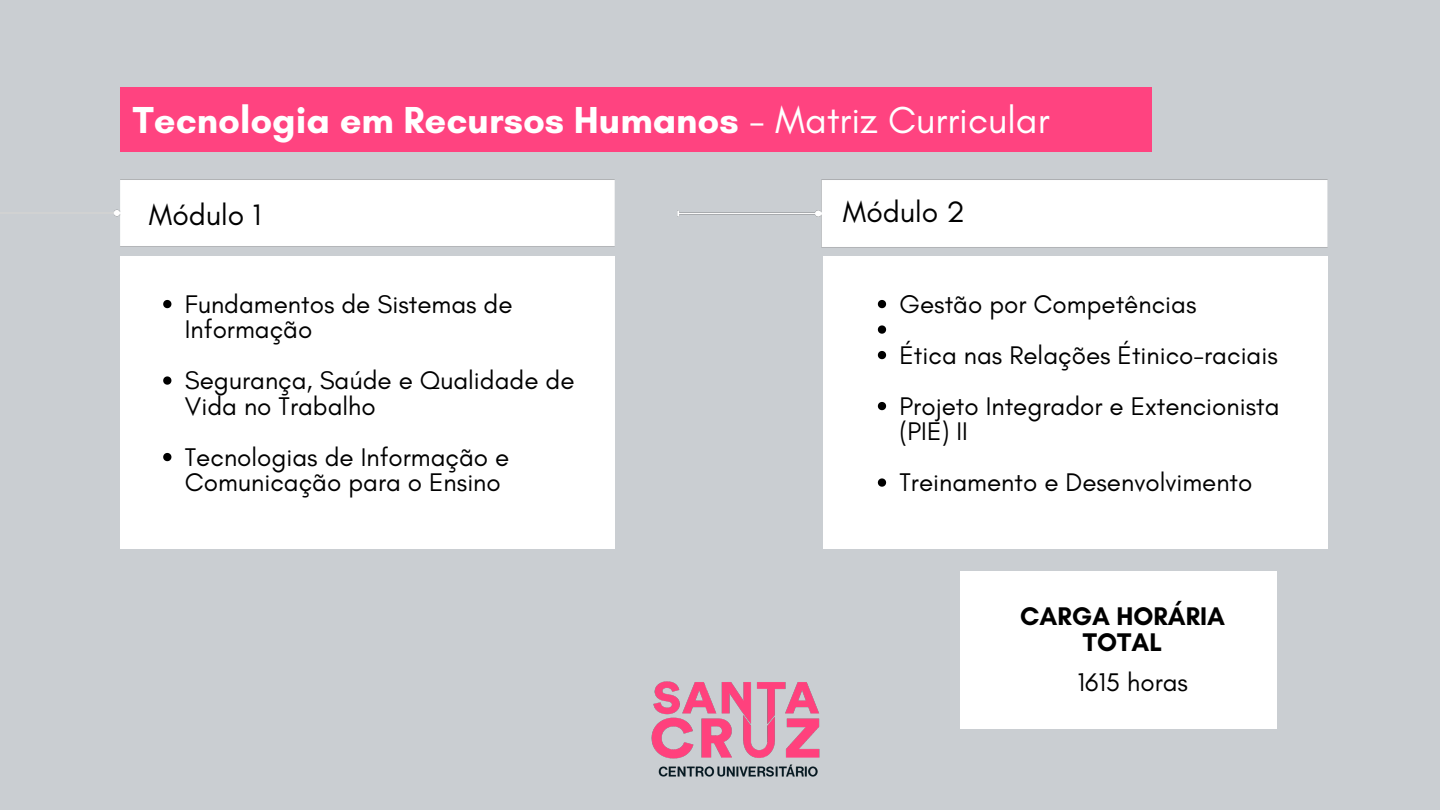
<style>
.page{position:relative;width:1440px;height:810px;background:#caced2}
.page>*{position:absolute;margin:0;border:0;box-sizing:border-box;transform-origin:0 0}
.t1{font:700 38.3px "Glacial Indifference";color:#fff}
.t2{font:30px "Glacial Indifference";color:#000}
.t3{font:26px/25.5px "Glacial Indifference";color:#000}
.t4{font:700 26px/25.5px "Glacial Indifference";color:#000;text-align:center}
.s1{font-weight:400}
</style>
<div class="page">
<img style="left:677px;top:179px;width:651px;height:69px">
<div style="left:120px;top:88px;width:1032px;height:64px;background:#ff4380"></div>
<div style="left:824px;top:257px;width:503px;height:292px;background:#fff"></div>
<div style="left:113px;top:179px;width:502px;height:68px;background:#fff"></div>
<div style="left:120px;top:257px;width:494px;height:292px;background:#fff"></div>
<img style="left:651px;top:681px;width:169px;height:96px">
<svg style="left:878px;top:300px;width:8px;height:8px"></svg>
<svg style="left:878px;top:325px;width:8px;height:9px"></svg>
<svg style="left:878px;top:351px;width:8px;height:8px"></svg>
<svg style="left:878px;top:402px;width:8px;height:8px"></svg>
<svg style="left:878px;top:478px;width:8px;height:9px"></svg>
<svg style="left:163px;top:300px;width:8px;height:8px"></svg>
<svg style="left:163px;top:376px;width:8px;height:9px"></svg>
<svg style="left:163px;top:453px;width:8px;height:8px"></svg>
<div style="left:961px;top:571px;width:316px;height:158px;background:#fff"></div>
<p class="t1" style="left:133px;top:96px;width:918px">Tecnologia em Recursos Humanos <span class="s1">- Matriz Curricular</span></p>
<p class="t2" style="left:149px;top:196px;width:114px">Módulo 1</p>
<h2 class="t3" style="left:185px;top:291px;width:329px">Fundamentos de Sistemas de<br>Informação</h2>
<p class="t3" style="left:185px;top:367px;width:391px">Segurança, Saúde e Qualidade de<br>Vida no Trabalho</p>
<p class="t3" style="left:185px;top:444px;width:326px">Tecnologias de Informação e<br>Comunicação para o Ensino</p>
<h1 class="t2" style="left:843px;top:194px;width:124px">Módulo 2</h1>
<h2 class="t3" style="left:900px;top:291px;width:298px">Gestão por Competências</h2>
<p class="t3" style="left:900px;top:342px;width:380px">Ética nas Relações Étinico-raciais</p>
<p class="t3" style="left:900px;top:393px;width:381px">Projeto Integrador e Extencionista (PIE) II</p>
<p class="t3" style="left:900px;top:469px;width:354px">Treinamento e Desenvolvimento</p>
<p class="t4" style="left:1020px;top:603px;width:206px">CARGA HORÁRIA<br>TOTAL</p>
<p class="t3" style="left:1078px;top:670px;width:112px">1615 horas</p>
</div>
